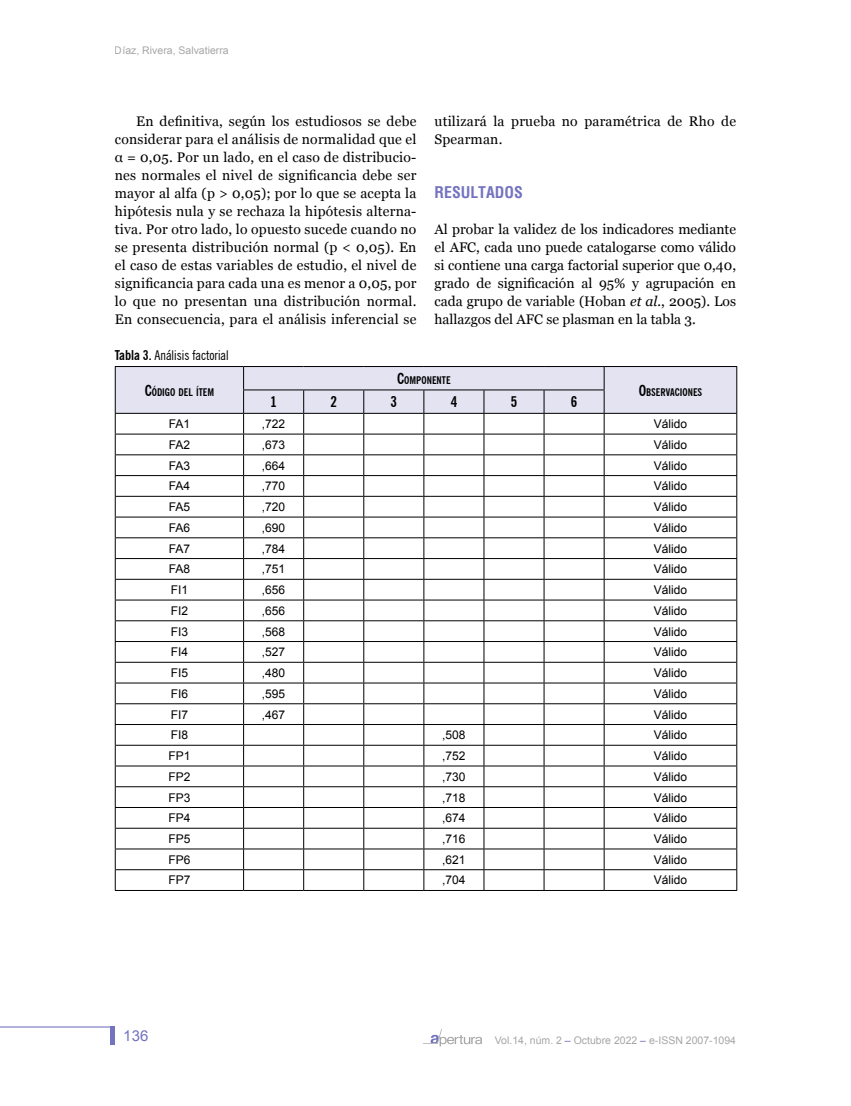
<style>
.page{position:relative;width:851px;height:1106px;background:#fff}
.page>*{position:absolute;margin:0;border:0;box-sizing:border-box;transform-origin:0 0}
.t1{font:700 condensed 15.75px "Helvetica";color:#7473c0}
.t2{font:700 condensed 15px "News Gothic BT";color:#000}
.t3{font:15px "Arial";color:#7473c0}
.t4{font:13.8px/18px "Georgia";letter-spacing:.015em;color:#000;text-align:justify}
.t5{font:condensed 13.5px "News Gothic BT";color:#000}
.t6{font:12px "Arial";color:#000}
.t7{font:10.5px "Arial";color:#a6a6a6}
.t8{font:700 condensed 10.5px "News Gothic BT";color:#000}
.s1{font-style:italic}
.s2{font-weight:700}
.s3{font-size:15px}
.s4{color:#7473c0}
</style>
<div class="page">
<svg style="left:423px;top:1029px;width:59px;height:17px"></svg>
<hr style="left:0;top:1026px;width:114px;height:1px;background:#7473c0">
<div style="left:110px;top:1026px;width:5px;height:18px;background:#7473c0"></div>
<hr style="left:115px;top:890px;width:128px;height:1px;background:#000">
<hr style="left:243px;top:890px;width:60px;height:1px;background:#000">
<hr style="left:303px;top:890px;width:61px;height:1px;background:#000">
<hr style="left:364px;top:890px;width:60px;height:1px;background:#000">
<hr style="left:424px;top:890px;width:60px;height:1px;background:#000">
<hr style="left:484px;top:890px;width:60px;height:1px;background:#000">
<hr style="left:544px;top:890px;width:60px;height:1px;background:#000">
<hr style="left:604px;top:890px;width:133px;height:1px;background:#000">
<svg style="left:115px;top:366px;width:622px;height:524px"></svg>
<hr style="left:243px;top:413px;width:60px;height:1px;background:#000">
<hr style="left:303px;top:413px;width:61px;height:1px;background:#000">
<hr style="left:364px;top:413px;width:60px;height:1px;background:#000">
<hr style="left:424px;top:413px;width:60px;height:1px;background:#000">
<hr style="left:484px;top:413px;width:60px;height:1px;background:#000">
<hr style="left:544px;top:413px;width:60px;height:1px;background:#000">
<p class="t7" style="left:115px;top:43px;width:115px">Díaz, Rivera, Salvatierra</p>
<p class="t4" style="left:115px;top:112px;width:303px;text-indent:21px">En definitiva, según los estudiosos se debe considerar para el análisis de normalidad que el α = 0,05. Por un lado, en el caso de distribucio&shy;nes normales el nivel de significancia debe ser mayor al alfa (p &gt; 0,05); por lo que se acepta la hipótesis nula y se rechaza la hipótesis alterna&shy;tiva. Por otro lado, lo opuesto sucede cuando no se presenta distribución normal (p &lt; 0,05). En el caso de estas variables de estudio, el nivel de significancia para cada una es menor a 0,05, por lo que no presentan una distribución normal.<br>En consecuencia, para el análisis inferencial se</p>
<p class="t4" style="left:434px;top:112px;width:303px">utilizará la prueba no paramétrica de Rho de<br>Spearman.</p>
<p class="t1" style="left:434px;top:182px;width:90px">RESULTADOS</p>
<p class="t4" style="left:434px;top:220px;width:303px">Al probar la validez de los indicadores mediante el AFC, cada uno puede catalogarse como válido si contiene una carga factorial superior que 0,40, grado de significación al 95% y agrupación en cada grupo de variable (Hoban <span class="s1">et al.</span>, 2005). Los hallazgos del AFC se plasman en la tabla 3.</p>
<p class="t5" style="left:115px;top:347px;width:115px"><span class="s2">Tabla 3.</span> Análisis factorial</p>
<p class="t8" style="left:145px;top:385px;width:71px"><span class="s3">C</span>ÓDIGO DEL ÍTEM</p>
<p class="t8" style="left:397px;top:374px;width:55px"><span class="s3">C</span>OMPONENTE</p>
<p class="t2" style="left:270px;top:393px;width:8px">1</p>
<p class="t2" style="left:330px;top:393px;width:8px">2</p>
<p class="t2" style="left:390px;top:393px;width:8px">3</p>
<p class="t2" style="left:450px;top:393px;width:8px">4</p>
<p class="t2" style="left:510px;top:393px;width:8px">5</p>
<p class="t2" style="left:570px;top:393px;width:8px">6</p>
<p class="t8" style="left:638px;top:385px;width:65px"><span class="s3">O</span>BSERVACIONES</p>
<p class="t6" style="left:169px;top:416px;width:23px">FA1</p>
<p class="t6" style="left:262px;top:416px;width:25px">,722</p>
<p class="t6" style="left:653px;top:416px;width:35px">Válido</p>
<p class="t6" style="left:169px;top:437px;width:23px">FA2</p>
<p class="t6" style="left:262px;top:437px;width:25px">,673</p>
<p class="t6" style="left:653px;top:437px;width:35px">Válido</p>
<p class="t6" style="left:169px;top:457px;width:23px">FA3</p>
<p class="t6" style="left:262px;top:457px;width:25px">,664</p>
<p class="t6" style="left:653px;top:457px;width:35px">Válido</p>
<p class="t6" style="left:169px;top:478px;width:23px">FA4</p>
<p class="t6" style="left:262px;top:478px;width:25px">,770</p>
<p class="t6" style="left:653px;top:478px;width:35px">Válido</p>
<p class="t6" style="left:169px;top:499px;width:23px">FA5</p>
<p class="t6" style="left:262px;top:499px;width:25px">,720</p>
<p class="t6" style="left:653px;top:499px;width:35px">Válido</p>
<p class="t6" style="left:169px;top:520px;width:23px">FA6</p>
<p class="t6" style="left:262px;top:520px;width:25px">,690</p>
<p class="t6" style="left:653px;top:520px;width:35px">Válido</p>
<p class="t6" style="left:169px;top:540px;width:23px">FA7</p>
<p class="t6" style="left:262px;top:540px;width:25px">,784</p>
<p class="t6" style="left:653px;top:540px;width:35px">Válido</p>
<p class="t6" style="left:169px;top:561px;width:23px">FA8</p>
<p class="t6" style="left:262px;top:561px;width:25px">,751</p>
<p class="t6" style="left:653px;top:561px;width:35px">Válido</p>
<p class="t6" style="left:171px;top:582px;width:19px">FI1</p>
<p class="t6" style="left:262px;top:582px;width:25px">,656</p>
<p class="t6" style="left:653px;top:582px;width:35px">Válido</p>
<p class="t6" style="left:171px;top:602px;width:19px">FI2</p>
<p class="t6" style="left:262px;top:602px;width:25px">,656</p>
<p class="t6" style="left:653px;top:602px;width:35px">Válido</p>
<p class="t6" style="left:171px;top:623px;width:19px">FI3</p>
<p class="t6" style="left:262px;top:623px;width:25px">,568</p>
<p class="t6" style="left:653px;top:623px;width:35px">Válido</p>
<p class="t6" style="left:171px;top:644px;width:19px">FI4</p>
<p class="t6" style="left:262px;top:644px;width:25px">,527</p>
<p class="t6" style="left:653px;top:644px;width:35px">Válido</p>
<p class="t6" style="left:171px;top:665px;width:19px">FI5</p>
<p class="t6" style="left:262px;top:665px;width:25px">,480</p>
<p class="t6" style="left:653px;top:665px;width:35px">Válido</p>
<p class="t6" style="left:171px;top:685px;width:19px">FI6</p>
<p class="t6" style="left:262px;top:685px;width:25px">,595</p>
<p class="t6" style="left:653px;top:685px;width:35px">Válido</p>
<p class="t6" style="left:171px;top:706px;width:19px">FI7</p>
<p class="t6" style="left:262px;top:706px;width:25px">,467</p>
<p class="t6" style="left:653px;top:706px;width:35px">Válido</p>
<p class="t6" style="left:171px;top:727px;width:19px">FI8</p>
<p class="t6" style="left:442px;top:727px;width:25px">,508</p>
<p class="t6" style="left:653px;top:727px;width:35px">Válido</p>
<p class="t6" style="left:168px;top:748px;width:24px">FP1</p>
<p class="t6" style="left:442px;top:748px;width:25px">,752</p>
<p class="t6" style="left:653px;top:748px;width:35px">Válido</p>
<p class="t6" style="left:168px;top:768px;width:24px">FP2</p>
<p class="t6" style="left:442px;top:768px;width:25px">,730</p>
<p class="t6" style="left:653px;top:768px;width:35px">Válido</p>
<p class="t6" style="left:168px;top:789px;width:24px">FP3</p>
<p class="t6" style="left:442px;top:789px;width:25px">,718</p>
<p class="t6" style="left:653px;top:789px;width:35px">Válido</p>
<p class="t6" style="left:168px;top:810px;width:24px">FP4</p>
<p class="t6" style="left:442px;top:810px;width:25px">,674</p>
<p class="t6" style="left:653px;top:810px;width:35px">Válido</p>
<p class="t6" style="left:168px;top:831px;width:24px">FP5</p>
<p class="t6" style="left:442px;top:831px;width:25px">,716</p>
<p class="t6" style="left:653px;top:831px;width:35px">Válido</p>
<p class="t6" style="left:168px;top:851px;width:24px">FP6</p>
<p class="t6" style="left:442px;top:851px;width:25px">,621</p>
<p class="t6" style="left:653px;top:851px;width:35px">Válido</p>
<p class="t6" style="left:168px;top:872px;width:24px">FP7</p>
<p class="t6" style="left:442px;top:872px;width:25px">,704</p>
<p class="t6" style="left:653px;top:872px;width:35px">Válido</p>
<p class="t3" style="left:123px;top:1026px;width:27px">136</p>
<p class="t7" style="left:495px;top:1033px;width:243px">Vol.14, núm. 2 <span class="s4">–</span> Octubre 2022 <span class="s4">–</span> e-ISSN 2007-1094</p>
</div>
